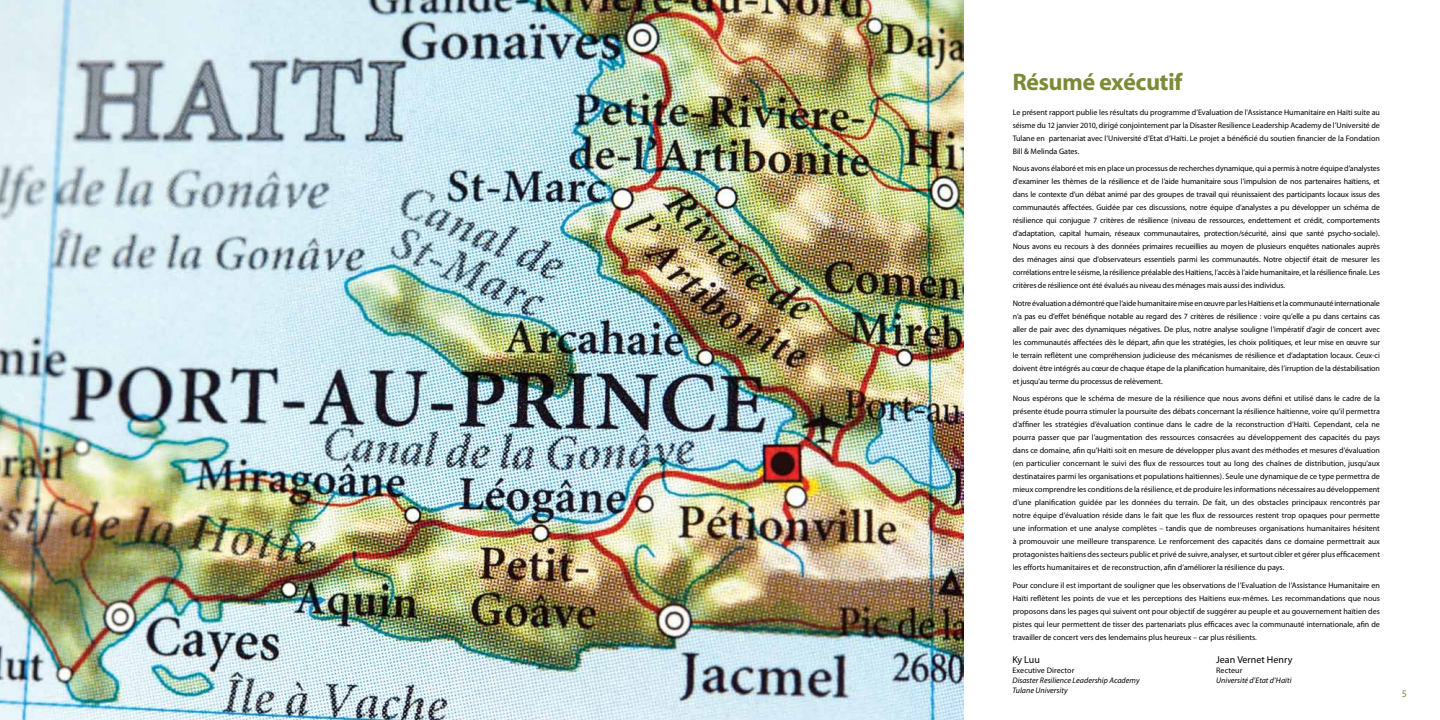
<style>
.page{position:relative;width:1440px;height:720px;background:#fff}
.page>*{position:absolute;margin:0;border:0;box-sizing:border-box;transform-origin:0 0}
.t1{font:24px "Myriad Headline";color:#7d8b37}
.t2{font:10px "Myriad";color:#000}
.t3{font:10px "Myriad";color:#7d8b37}
.t4{font:8px/13px "Myriad";letter-spacing:-.005em;color:#000;text-align:justify}
.t5{font:italic 8px/10px "Myriad";letter-spacing:.005em;color:#000}
.t6{font:8px "Myriad Pro";letter-spacing:.01em;color:#000}
</style>
<div class="page">
<img style="left:0;top:0;width:963px;height:720px">
<h1 class="t1" style="left:1013px;top:69px;width:171px">Résumé exécutif</h1>
<p class="t4" style="left:1013px;top:106px;width:369px">Le présent rapport publie les résultats du programme d’Evaluation de l’Assistance Humanitaire en Haïti suite au séisme du 12 janvier 2010, dirigé conjointement par la Disaster Resilience Leadership Academy de l’Université de Tulane en partenariat avec l’Université d’Etat d’Haïti. Le projet a bénéficié du soutien financier de la Fondation Bill &amp; Melinda Gates.</p>
<p class="t4" style="left:1013px;top:162px;width:369px">Nous avons élaboré et mis en place un processus de recherches dynamique, qui a permis à notre équipe d’analystes d’examiner les thèmes de la résilience et de l’aide humanitaire sous l’impulsion de nos partenaires haïtiens, et dans le contexte d’un débat animé par des groupes de travail qui réunissaient des participants locaux issus des communautés affectées. Guidée par ces discussions, notre équipe d’analystes a pu développer un schéma de résilience qui conjugue 7 critères de résilience (niveau de ressources, endettement et crédit, comportements d’adaptation, capital humain, réseaux communautaires, protection/sécurité, ainsi que santé psycho-sociale).<br>Nous avons eu recours à des données primaires recueillies au moyen de plusieurs enquêtes nationales auprès des ménages ainsi que d’observateurs essentiels parmi les communautés. Notre objectif était de mesurer les corrélations entre le séisme, la résilience préalable des Haïtiens, l’accès à l’aide humanitaire, et la résilience finale. Les critères de résilience ont été évalués au niveau des ménages mais aussi des individus.</p>
<p class="t4" style="left:1013px;top:297px;width:369px">Notre évaluation a démontré que l’aide humanitaire mise en œuvre par les Haïtiens et la communauté internationale n’a pas eu d’effet bénéfique notable au regard des 7 critères de résilience : voire qu’elle a pu dans certains cas aller de pair avec des dynamiques négatives. De plus, notre analyse souligne l’impératif d’agir de concert avec les communautés affectées dès le départ, afin que les stratégies, les choix politiques, et leur mise en œuvre sur le terrain reflètent une compréhension judicieuse des mécanismes de résilience et d’adaptation locaux. Ceux-ci doivent être intégrés au cœur de chaque étape de la planification humanitaire, dès l’irruption de la déstabilisation et jusqu’au terme du processus de relèvement.</p>
<p class="t4" style="left:1013px;top:392px;width:369px">Nous espérons que le schéma de mesure de la résilience que nous avons défini et utilisé dans le cadre de la présente étude pourra stimuler la poursuite des débats concernant la résilience haïtienne, voire qu’il permettra d’affiner les stratégies d’évaluation continue dans le cadre de la reconstruction d’Haïti. Cependant, cela ne pourra passer que par l’augmentation des ressources consacrées au développement des capacités du pays dans ce domaine, afin qu’Haïti soit en mesure de développer plus avant des méthodes et mesures d’évaluation (en particulier concernant le suivi des flux de ressources tout au long des chaînes de distribution, jusqu’aux destinataires parmi les organisations et populations haïtiennes). Seule une dynamique de ce type permettra de mieux comprendre les conditions de la résilience, et de produire les informations nécessaires au développement d’une planification guidée par les données du terrain. De fait, un des obstacles principaux rencontrés par notre équipe d’évaluation réside dans le fait que les flux de ressources restent trop opaques pour permette une information et une analyse complètes – tandis que de nombreuses organisations humanitaires hésitent à promouvoir une meilleure transparence. Le renforcement des capacités dans ce domaine permettrait aux protagonistes haïtiens des secteurs public et privé de suivre, analyser, et surtout cibler et gérer plus efficacement les efforts humanitaires et de reconstruction, afin d’améliorer la résilience du pays.</p>
<p class="t4" style="left:1013px;top:579px;width:369px">Pour conclure il est important de souligner que les observations de l’Evaluation de l’Assistance Humanitaire en Haïti reflètent les points de vue et les perceptions des Haïtiens eux-mêmes. Les recommandations que nous proposons dans les pages qui suivent ont pour objectif de suggérer au peuple et au gouvernement haïtien des pistes qui leur permettent de tisser des partenariats plus efficaces avec la communauté internationale, afin de travailler de concert vers des lendemains plus heureux – car plus résilients.</p>
<p class="t2" style="left:1012px;top:654px;width:29px">Ky Luu</p>
<p class="t6" style="left:1012px;top:665px;width:63px">Executive Director</p>
<p class="t5" style="left:1012px;top:675px;width:129px">Disaster Resilience Leadership Academy<br>Tulane University</p>
<p class="t2" style="left:1216px;top:654px;width:78px">Jean Vernet Henry</p>
<p class="t6" style="left:1216px;top:665px;width:28px">Recteur</p>
<p class="t5" style="left:1216px;top:675px;width:77px">Université d’Etat d’Haïti</p>
<p class="t3" style="left:1402px;top:688px;width:7px">5</p>
</div>
